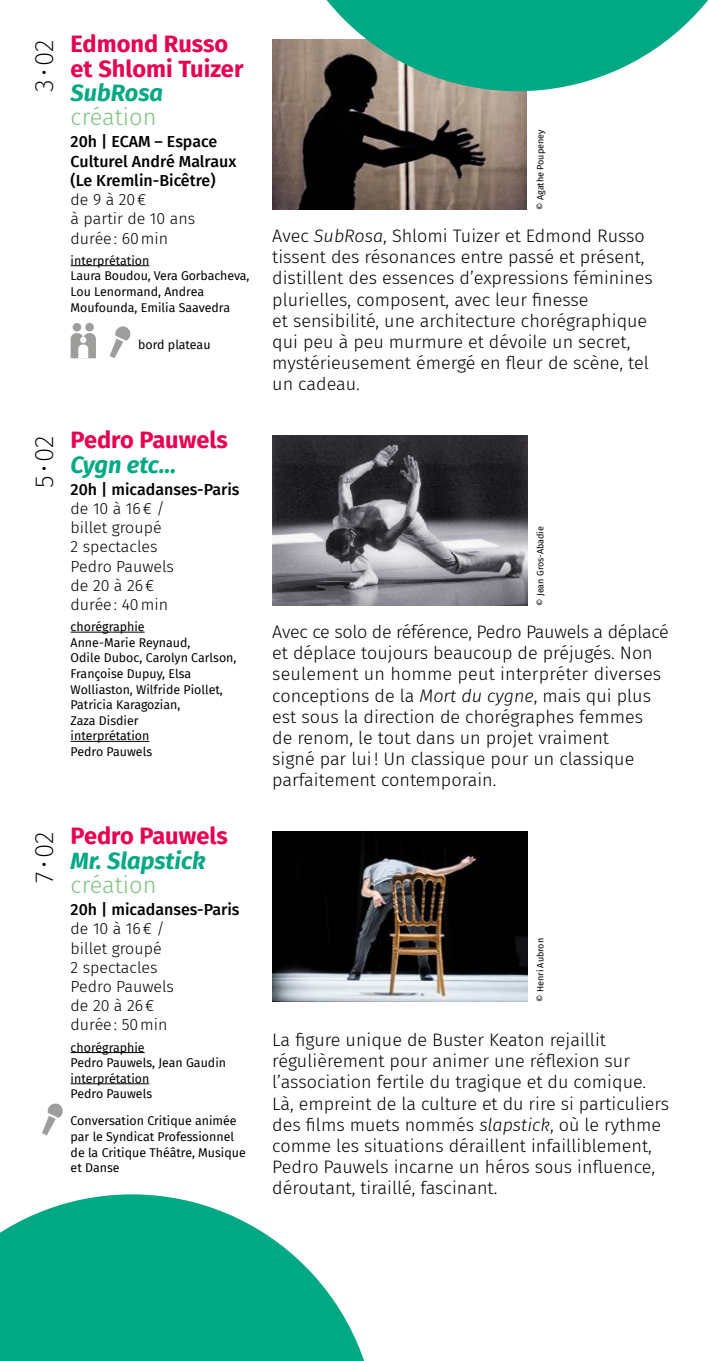
<style>
.page{position:relative;width:709px;height:1361px;background:#fff}
.page>*{position:absolute;margin:0;border:0;box-sizing:border-box;transform-origin:0 0}
.t1{font:200 26px "Fira Sans";color:#000}
.t2{font:700 23.6px/24.4px "Fira Sans";color:#e50051}
.t3{font:italic 700 23.6px "Fira Sans";color:#00a984}
.t4{font:300 23.6px "Fira Sans";color:#81c285}
.t5{font:300 18px/21.2px "Fira Sans";color:#000}
.t6{font:300 16px/19.2px "Fira Sans";color:#000}
.t7{font:500 16px/19.2px "Fira Sans";color:#000}
.t8{font:12.4px/15.6px "Fira Sans";color:#000}
.t9{font:9px "Fira Sans";color:#000}
.s1{font-style:italic}
</style>
<div class="page">
<hr style="left:71px;top:265px;width:78px;height:1px;background:#000">
<hr style="left:71px;top:632px;width:74px;height:1px;background:#000">
<hr style="left:71px;top:741px;width:78px;height:1px;background:#000">
<hr style="left:71px;top:1052px;width:74px;height:1px;background:#000">
<hr style="left:71px;top:1083px;width:78px;height:1px;background:#000">
<img style="left:272px;top:832px;width:255px;height:170px">
<img style="left:272px;top:436px;width:255px;height:170px">
<img style="left:272px;top:91px;width:255px;height:119px">
<svg style="left:71px;top:333px;width:25px;height:25px"></svg>
<div style="left:85px;top:323px;width:9px;height:8px;background:#9d9d9c;border-radius:50%"></div>
<div style="left:73px;top:323px;width:8px;height:8px;background:#9d9d9c;border-radius:50%"></div>
<svg style="left:0;top:1194px;width:364px;height:167px;fill:#00a984"></svg>
<svg style="left:272px;top:0;width:436px;height:91px;fill:#00a984"></svg>
<svg style="left:42px;top:1103px;width:21px;height:32px"></svg>
<svg style="left:110px;top:326px;width:21px;height:32px"></svg>
<h1 class="t1" style="left:26px;top:92px;width:54px;rotate:-90deg">3•02</h1>
<h2 class="t2" style="left:71px;top:30px;width:174px">Edmond Russo et Shlomi Tuizer</h2>
<h2 class="t3" style="left:71px;top:73px;width:94px">SubRosa</h2>
<h2 class="t4" style="left:71px;top:100px;width:87px">création</h2>
<p class="t7" style="left:71px;top:131px;width:167px">20h | ECAM – Espace<br>Culturel André Malraux (Le Kremlin-Bicêtre)</p>
<p class="t6" style="left:71px;top:190px;width:126px">de 9 à 20€<br>à partir de 10 ans durée: 60min</p>
<p class="t8" style="left:71px;top:252px;width:180px">interprétation<br>Laura Boudou, Vera Gorbacheva,<br>Lou Lenormand, Andrea<br>Moufounda, Emilia Saavedra</p>
<p class="t8" style="left:138px;top:336px;width:74px">bord plateau</p>
<h1 class="t1" style="left:26px;top:488px;width:54px;rotate:-90deg">5•02</h1>
<h2 class="t2" style="left:71px;top:426px;width:159px">Pedro Pauwels</h2>
<h2 class="t3" style="left:71px;top:444px;width:107px">Cygn etc…</h2>
<p class="t7" style="left:71px;top:479px;width:170px">20h | micadanses-Paris</p>
<p class="t6" style="left:71px;top:499px;width:105px">de 10 à 16€ / billet groupé<br>2 spectacles<br>Pedro Pauwels de 20 à 26€ durée: 40min</p>
<p class="t8" style="left:71px;top:619px;width:167px">chorégraphie<br>Anne-Marie Reynaud,<br>Odile Duboc, Carolyn Carlson,<br>Françoise Dupuy, Elsa<br>Wolliaston, Wilfride Piollet,<br>Patricia Karagozian,<br>Zaza Disdier<br>interprétation<br>Pedro Pauwels</p>
<h1 class="t1" style="left:26px;top:883px;width:53px;rotate:-90deg">7•02</h1>
<h2 class="t2" style="left:71px;top:822px;width:159px">Pedro Pauwels</h2>
<h2 class="t3" style="left:71px;top:840px;width:136px">Mr. Slapstick</h2>
<h2 class="t4" style="left:71px;top:868px;width:87px">création</h2>
<p class="t7" style="left:71px;top:899px;width:170px">20h | micadanses-Paris</p>
<p class="t6" style="left:71px;top:919px;width:105px">de 10 à 16€ / billet groupé<br>2 spectacles<br>Pedro Pauwels de 20 à 26€ durée: 50min</p>
<p class="t8" style="left:71px;top:1039px;width:157px">chorégraphie<br>Pedro Pauwels, Jean Gaudin interprétation<br>Pedro Pauwels</p>
<p class="t8" style="left:71px;top:1113px;width:177px">Conversation Critique animée par le Syndicat Professionnel de la Critique Théâtre, Musique et Danse</p>
<p class="t9" style="left:533px;top:210px;width:82px;rotate:-90deg">© Agathe Poupeney</p>
<p class="t5" style="left:272px;top:225px;width:382px">Avec <span class="s1">SubRosa</span>, Shlomi Tuizer et Edmond Russo tissent des résonances entre passé et présent, distillent des essences d’expressions féminines plurielles, composent, avec leur finesse<br>et sensibilité, une architecture chorégraphique qui peu à peu murmure et dévoile un secret, mystérieusement émergé en fleur de scène, tel un cadeau.</p>
<p class="t9" style="left:533px;top:606px;width:81px;rotate:-90deg">© Jean Gros-Abadie</p>
<p class="t5" style="left:272px;top:621px;width:398px">Avec ce solo de référence, Pedro Pauwels a déplacé et déplace toujours beaucoup de préjugés. Non seulement un homme peut interpréter diverses conceptions de la <span class="s1">Mort du cygne</span>, mais qui plus est sous la direction de chorégraphes femmes<br>de renom, le tout dans un projet vraiment<br>signé par lui! Un classique pour un classique parfaitement contemporain.</p>
<p class="t9" style="left:533px;top:1002px;width:65px;rotate:-90deg">© Henri Aubron</p>
<p class="t5" style="left:272px;top:1029px;width:398px">La figure unique de Buster Keaton rejaillit régulièrement pour animer une réflexion sur l’association fertile du tragique et du comique.<br>Là, empreint de la culture et du rire si particuliers des films muets nommés <span class="s1">slapstick</span>, où le rythme comme les situations déraillent infailliblement, Pedro Pauwels incarne un héros sous influence, déroutant, tiraillé, fascinant.</p>
</div>
